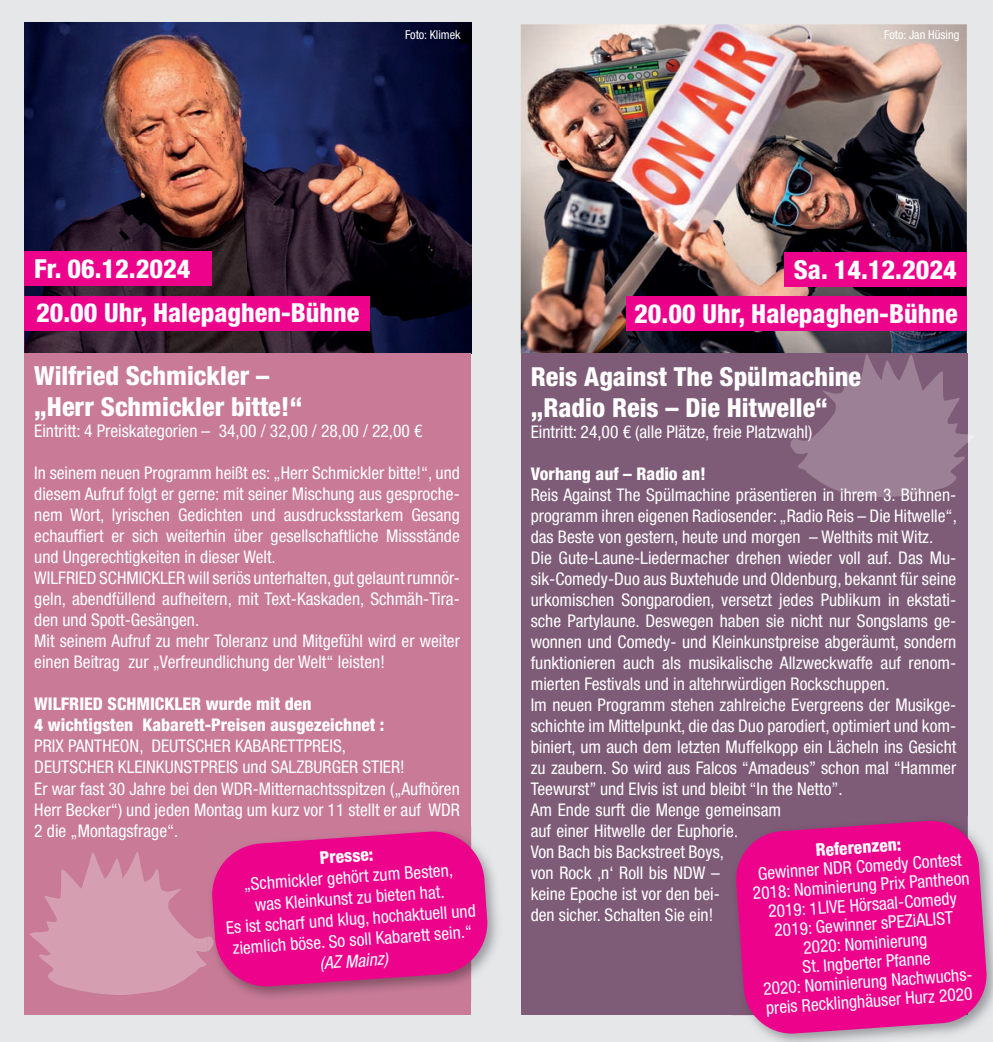
<style>
.page{position:relative;width:993px;height:1042px;background:#fff}
.page>*{position:absolute;margin:0;border:0;box-sizing:border-box;transform-origin:0 0}
.t1{font:800 condensed 26.25px/31.5px "Helvetica Neue LT";color:#fff}
.t2{font:condensed 17.5px/21px "Helvetica Neue LT";color:#fff}
.t3{font:800 condensed 17.5px/21px "Helvetica Neue LT";color:#fff}
.t4{font:italic condensed 17.5px "Helvetica Neue LT";color:#fff}
.t5{font:condensed 12.25px "Helvetica Neue LT";color:#fff}
</style>
<div class="page">
<div style="left:0;top:0;width:992px;height:1042px;background:#e6e7e9"></div>
<img style="left:520px;top:24px;width:446px;height:329px">
<img style="left:24px;top:23px;width:447px;height:230px">
<img style="left:24px;top:253px;width:224px;height:101px">
<img style="left:248px;top:253px;width:223px;height:101px">
<div style="left:24px;top:354px;width:447px;height:661px;background:#c87a97"></div>
<div style="left:24px;top:251px;width:188px;height:35px;background:#ed028c"></div>
<div style="left:25px;top:296px;width:345px;height:34px;background:#ed028c"></div>
<svg style="left:29px;top:852px;width:178px;height:143px"></svg>
<img style="left:207px;top:936px;width:3px;height:15px">
<svg style="left:210px;top:830px;width:279px;height:158px;background:#e5178e"></svg>
<div style="left:783px;top:253px;width:183px;height:34px;background:#ed028c"></div>
<div style="left:626px;top:296px;width:340px;height:35px;background:#ed028c"></div>
<div style="left:520px;top:353px;width:447px;height:662px;background:#7e5b77"></div>
<svg style="left:790px;top:354px;width:178px;height:143px"></svg>
<img style="left:731px;top:816px;width:49px;height:1px">
<img style="left:731px;top:827px;width:3px;height:11px">
<svg style="left:734px;top:819px;width:254px;height:216px;background:#e2168f"></svg>
<p class="t5" style="left:405px;top:28px;width:57px">Foto: Klimek</p>
<p class="t5" style="left:884px;top:28px;width:77px">Foto: Jan Hüsing</p>
<h1 class="t1" style="left:34px;top:246px;width:326px;line-height:44.1px">Fr. 06.12.2024<br>20.00 Uhr, Halepaghen-Bühne</h1>
<h1 class="t1" style="left:34px;top:359px;width:269px">Wilfried Schmickler – „Herr Schmickler bitte!“</h1>
<p class="t2" style="left:34px;top:421px;width:389px">Eintritt: 4 Preiskategorien – 34,00 / 32,00 / 28,00 / 22,00 €</p>
<p class="t2" style="left:34px;top:463px;width:427px">In seinem neuen Programm heißt es: „Herr Schmickler bitte!“, und diesem Aufruf folgt er gerne: mit seiner Mischung aus gesproche&shy;nem Wort, lyrischen Gedichten und ausdrucksstarkem Gesang echauffiert er sich weiterhin über gesellschaftliche Missstände und Ungerechtigkeiten in dieser Welt.<br>WILFRIED SCHMICKLER will seriös unterhalten, gut gelaunt rumnör&shy;geln, abendfüllend aufheitern, mit Text-Kaskaden, Schmäh-Tira&shy;den und Spott-Gesängen.<br>Mit seinem Aufruf zu mehr Toleranz und Mitgefühl wird er weiter einen Beitrag zur „Verfreundlichung der Welt“ leisten!</p>
<p class="t3" style="left:34px;top:693px;width:351px">WILFRIED SCHMICKLER wurde mit den<br>4 wichtigsten Kabarett-Preisen ausgezeichnet :</p>
<p class="t2" style="left:34px;top:736px;width:427px">PRIX PANTHEON, DEUTSCHER KABARETTPREIS,<br>DEUTSCHER KLEINKUNSTPREIS und SALZBURGER STIER!<br>Er war fast 30 Jahre bei den WDR-Mitternachtsspitzen („Aufhören Herr Becker“) und jeden Montag um kurz vor 11 stellt er auf WDR 2 die „Montagsfrage“.</p>
<p class="t3" style="left:319px;top:847px;width:55px;rotate:-4deg">Presse:</p>
<p class="t2" style="left:222px;top:875px;width:252px;text-align:center;rotate:-4deg">„Schmickler gehört zum Besten,<br>was Kleinkunst zu bieten hat.<br>Es ist scharf und klug, hochaktuell und ziemlich böse. So soll Kabarett sein.“</p>
<p class="t4" style="left:319px;top:953px;width:70px;rotate:-4deg">(AZ Mainz)</p>
<h1 class="t1" style="left:634px;top:247px;width:325px;line-height:44.1px;text-align:right">Sa. 14.12.2024<br>20.00 Uhr, Halepaghen-Bühne</h1>
<h1 class="t1" style="left:530px;top:360px;width:332px">Reis Against The Spülmachine „Radio Reis – Die Hitwelle“</h1>
<p class="t2" style="left:530px;top:421px;width:283px">Eintritt: 24,00 € (alle Plätze, freie Platzwahl)</p>
<p class="t3" style="left:530px;top:463px;width:177px">Vorhang auf – Radio an!</p>
<p class="t2" style="left:530px;top:484px;width:427px">Reis Against The Spülmachine präsentieren in ihrem 3. Bühnen&shy;programm ihren eigenen Radiosender: „Radio Reis – Die Hitwelle“, das Beste von gestern, heute und morgen – Welthits mit Witz.<br>Die Gute-Laune-Liedermacher drehen wieder voll auf. Das Mu&shy;sik-Comedy-Duo aus Buxtehude und Oldenburg, bekannt für seine urkomischen Songparodien, versetzt jedes Publikum in ekstati&shy;sche Partylaune. Deswegen haben sie nicht nur Songslams ge&shy;wonnen und Comedy- und Kleinkunstpreise abgeräumt, sondern funktionieren auch als musikalische Allzweckwaffe auf renom&shy;mierten Festivals und in altehrwürdigen Rockschuppen.<br>Im neuen Programm stehen zahlreiche Evergreens der Musikge&shy;schichte im Mittelpunkt, die das Duo parodiert, optimiert und kom&shy;biniert, um auch dem letzten Muffelkopp ein Lächeln ins Gesicht zu zaubern. So wird aus Falcos “Amadeus” schon mal “Hammer Teewurst” und Elvis ist und bleibt “In the Netto”.<br>Am Ende surft die Menge gemeinsam<br>auf einer Hitwelle der Euphorie.<br>Von Bach bis Backstreet Boys,<br>von Rock ‚n‘ Roll bis NDW –<br>keine Epoche ist vor den bei-<br>den sicher. Schalten Sie ein!</p>
<p class="t3" style="left:814px;top:839px;width:87px;rotate:-4deg">Referenzen:</p>
<p class="t2" style="left:750px;top:864px;width:218px;line-height:19.2px;text-align:center;rotate:-4deg">Gewinner NDR Comedy Contest<br>2018: Nominierung Prix Pantheon<br>2019: 1LIVE Hörsaal-Comedy<br>2019: Gewinner sPEZiALIST<br>2020: Nominierung<br>St. Ingberter Pfanne<br>2020: Nominierung Nachwuchs&shy;preis Recklinghäuser Hurz 2020</p>
</div>
